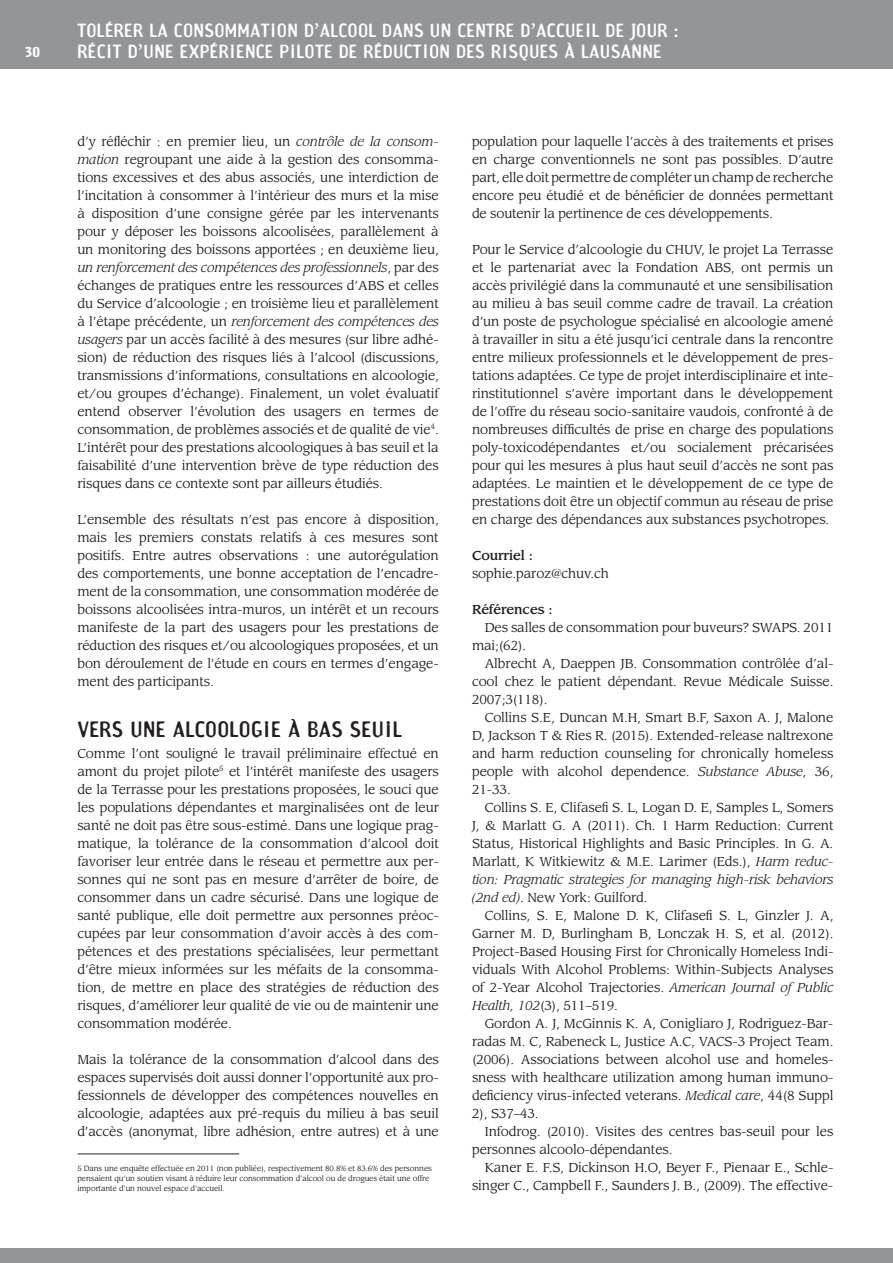
<style>
.page{position:relative;width:893px;height:1263px;background:#fff}
.page>*{position:absolute;margin:0;border:0;box-sizing:border-box;transform-origin:0 0}
.t1{font:21px "Amoebia Sans";letter-spacing:.02em;color:#231f20}
.t2{font:18px/21.6px "Amoebia Sans";letter-spacing:.02em;color:#fff}
.t3{font:700 13.5px "Amoebia";color:#fff}
.t4{font:12.75px/18px "Leawood";letter-spacing:-.01em;color:#231f20;text-align:justify}
.t5{font:500 12.75px "Leawood";letter-spacing:-.01em;color:#231f20}
.t6{font:7.5px/9.8px "Leawood";letter-spacing:-.01em;color:#231f20}
.s1{font-style:italic}
</style>
<div class="page">
<div style="left:0;top:0;width:893px;height:68px;background:#939598"></div>
<div style="left:0;top:1249px;width:893px;height:14px;background:#939598"></div>
<hr style="left:78px;top:1154px;width:161px;height:1px;background:#231f20">
<p class="t3" style="left:26px;top:46px;width:16px">30</p>
<h2 class="t2" style="left:77px;top:21px;width:602px">TOLÉRER LA CONSOMMATION D’ALCOOL DANS UN CENTRE D’ACCUEIL DE JOUR :<br>RÉCIT D’UNE EXPÉRIENCE PILOTE DE RÉDUCTION DES RISQUES À LAUSANNE</h2>
<p class="t4" style="left:77px;top:133px;width:363px">d’y réfléchir : en premier lieu, un <span class="s1">contrôle de la consom&shy;mation</span> regroupant une aide à la gestion des consomma&shy;tions excessives et des abus associés, une interdiction de l’incitation à consommer à l’intérieur des murs et la mise à disposition d’une consigne gérée par les intervenants pour y déposer les boissons alcoolisées, parallèlement à un monitoring des boissons apportées ; en deuxième lieu, <span class="s1">un renforcement des compétences des professionnels</span>, par des échanges de pratiques entre les ressources d’ABS et celles du Service d’alcoologie ; en troisième lieu et parallèlement à l’étape précédente, un <span class="s1">renforcement des compétences des usagers</span> par un accès facilité à des mesures (sur libre adhé&shy;sion) de réduction des risques liés à l’alcool (discussions, transmissions d’informations, consultations en alcoologie, et/ou groupes d’échange). Finalement, un volet évaluatif entend observer l’évolution des usagers en termes de consommation, de problèmes associés et de qualité de vie<sup>4</sup>.<br>L’intérêt pour des prestations alcoologiques à bas seuil et la faisabilité d’une intervention brève de type réduction des risques dans ce contexte sont par ailleurs étudiés.</p>
<p class="t4" style="left:77px;top:511px;width:363px">L’ensemble des résultats n’est pas encore à disposition, mais les premiers constats relatifs à ces mesures sont positifs. Entre autres observations : une autorégulation des comportements, une bonne acceptation de l’encadre&shy;ment de la consommation, une consommation modérée de boissons alcoolisées intra-muros, un intérêt et un recours manifeste de la part des usagers pour les prestations de réduction des risques et/ou alcoologiques proposées, et un bon déroulement de l’étude en cours en termes d’engage&shy;ment des participants.</p>
<h1 class="t1" style="left:77px;top:721px;width:326px">VERS UNE ALCOOLOGIE À BAS SEUIL</h1>
<p class="t4" style="left:77px;top:745px;width:363px">Comme l’ont souligné le travail préliminaire effectué en amont du projet pilote<sup>5</sup> et l’intérêt manifeste des usagers de la Terrasse pour les prestations proposées, le souci que les populations dépendantes et marginalisées ont de leur santé ne doit pas être sous-estimé. Dans une logique prag&shy;matique, la tolérance de la consommation d’alcool doit favoriser leur entrée dans le réseau et permettre aux per&shy;sonnes qui ne sont pas en mesure d’arrêter de boire, de consommer dans un cadre sécurisé. Dans une logique de santé publique, elle doit permettre aux personnes préoc&shy;cupées par leur consommation d’avoir accès à des com&shy;pétences et des prestations spécialisées, leur permettant d’être mieux informées sur les méfaits de la consomma&shy;tion, de mettre en place des stratégies de réduction des risques, d’améliorer leur qualité de vie ou de maintenir une consommation modérée.</p>
<p class="t4" style="left:77px;top:1051px;width:363px">Mais la tolérance de la consommation d’alcool dans des espaces supervisés doit aussi donner l’opportunité aux pro&shy;fessionnels de développer des compétences nouvelles en alcoologie, adaptées aux pré-requis du milieu à bas seuil d’accès (anonymat, libre adhésion, entre autres) et à une</p>
<p class="t6" style="left:77px;top:1164px;width:356px">5 Dans une enquête effectuée en 2011 (non publiée), respectivement 80.8% et 83.6% des personnes pensaient qu’un soutien visant à réduire leur consommation d’alcool ou de drogues était une offre importante d’un nouvel espace d’accueil.</p>
<p class="t4" style="left:472px;top:133px;width:363px">population pour laquelle l’accès à des traitements et prises en charge conventionnels ne sont pas possibles. D’autre part, elle doit permettre de compléter un champ de recherche encore peu étudié et de bénéficier de données permettant de soutenir la pertinence de ces développements.</p>
<p class="t4" style="left:472px;top:241px;width:363px">Pour le Service d’alcoologie du CHUV, le projet La Terrasse et le partenariat avec la Fondation ABS, ont permis un accès privilégié dans la communauté et une sensibilisation au milieu à bas seuil comme cadre de travail. La création d’un poste de psychologue spécialisé en alcoologie amené à travailler in situ a été jusqu’ici centrale dans la rencontre entre milieux professionnels et le développement de pres&shy;tations adaptées. Ce type de projet interdisciplinaire et inte&shy;rinstitutionnel s’avère important dans le développement de l’offre du réseau socio-sanitaire vaudois, confronté à de nombreuses difficultés de prise en charge des populations poly-toxicodépendantes et/ou socialement précarisées pour qui les mesures à plus haut seuil d’accès ne sont pas adaptées. Le maintien et le développement de ce type de prestations doit être un objectif commun au réseau de prise en charge des dépendances aux substances psychotropes.</p>
<p class="t5" style="left:472px;top:549px;width:63px">Courriel :</p>
<p class="t4" style="left:472px;top:565px;width:138px">sophie.paroz@chuv.ch</p>
<p class="t5" style="left:472px;top:603px;width:82px">Références :</p>
<p class="t4" style="left:472px;top:619px;width:363px;text-indent:13px">Des salles de consommation pour buveurs? SWAPS. 2011 mai;(62).</p>
<p class="t4" style="left:472px;top:655px;width:363px;text-indent:13px">Albrecht A, Daeppen JB. Consommation contrôlée d’al&shy;cool chez le patient dépendant. Revue Médicale Suisse.<br>2007;3(118).</p>
<p class="t4" style="left:472px;top:709px;width:363px;text-indent:13px">Collins S.E, Duncan M.H, Smart B.F, Saxon A. J, Malone D, Jackson T &amp; Ries R. (2015). Extended-release naltrexone and harm reduction counseling for chronically homeless people with alcohol dependence. <span class="s1">Substance Abuse</span>, 36, 21-33.</p>
<p class="t4" style="left:472px;top:799px;width:363px;text-indent:13px">Collins S. E, Clifasefi S. L, Logan D. E, Samples L, Somers J, &amp; Marlatt G. A (2011). Ch. 1 Harm Reduction: Current Status, Historical Highlights and Basic Principles. In G. A.<br>Marlatt, K Witkiewitz &amp; M.E. Larimer (Eds.), <span class="s1">Harm reduc&shy;tion: Pragmatic strategies for managing high-risk behaviors (2nd ed)</span>. New York: Guilford.</p>
<p class="t4" style="left:472px;top:907px;width:363px;text-indent:13px">Collins, S. E, Malone D. K, Clifasefi S. L, Ginzler J. A, Garner M. D, Burlingham B, Lonczak H. S, et al. (2012).<br>Project-Based Housing First for Chronically Homeless Indi&shy;viduals With Alcohol Problems: Within-Subjects Analyses of 2-Year Alcohol Trajectories. <span class="s1">American Journal of Public Health, 102</span>(3), 511–519.</p>
<p class="t4" style="left:472px;top:1015px;width:363px;text-indent:13px">Gordon A. J, McGinnis K. A, Conigliaro J, Rodriguez-Bar&shy;radas M. C, Rabeneck L, Justice A.C, VACS-3 Project Team. (2006). Associations between alcohol use and homeles&shy;sness with healthcare utilization among human immuno&shy;deficiency virus-infected veterans. <span class="s1">Medical care</span>, 44(8 Suppl 2), S37–43.</p>
<p class="t4" style="left:472px;top:1123px;width:363px;text-indent:13px">Infodrog. (2010). Visites des centres bas-seuil pour les personnes alcoolo-dépendantes.</p>
<p class="t4" style="left:472px;top:1159px;width:363px;text-align:right">Kaner E. F.S, Dickinson H.O, Beyer F., Pienaar E., Schle&shy;singer C., Campbell F., Saunders J. B., (2009). The effective-</p>
</div>
